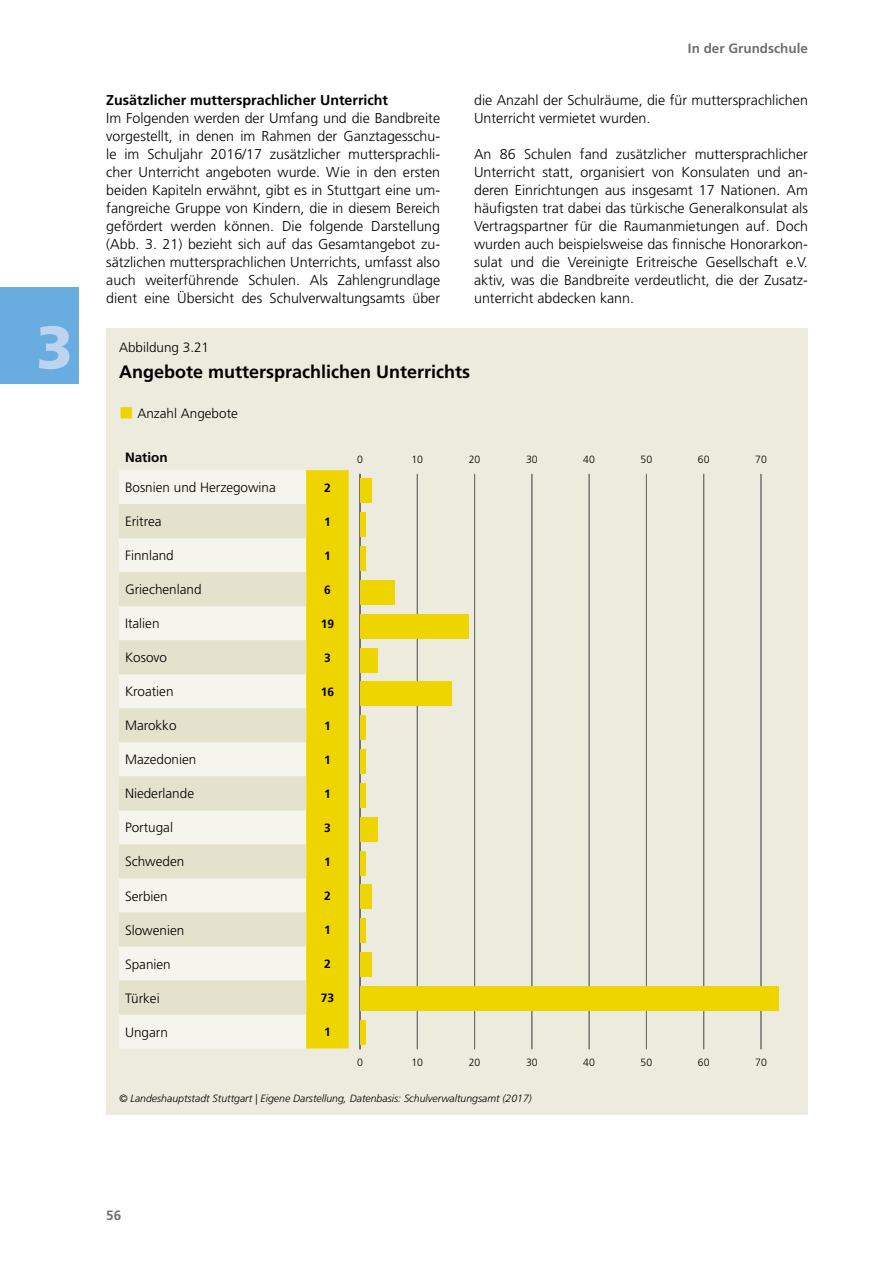
<style>
.page{position:relative;width:893px;height:1263px;background:#fff}
.page>*{position:absolute;margin:0;border:0;box-sizing:border-box;transform-origin:0 0}
.t1{font:900 60px "Frutiger LT Std";color:#bcd4f0}
.t2{font:700 18px "Frutiger LT Std";color:#000}
.t3{font:300 14.25px/18px "Frutiger LT Std";color:#000}
.t4{font:700 14.25px "Frutiger LT Std";color:#000}
.t5{font:300 13.5px "Frutiger LT Std";color:#000}
.t6{font:700 13.5px "Frutiger LT Std";color:#6f6f6e}
.t7{font:700 13.5px "Frutiger LT Std";color:#000}
.t8{font:700 12px "Frutiger LT Std";color:#000}
.t9{font:italic 300 10.5px "Frutiger LT Std";color:#000}
.t10{font:300 10.5px "Frutiger";color:#000}
.s1{color:#efd500}
</style>
<div class="page">
<div style="left:106px;top:328px;width:702px;height:786px;background:#edebdd"></div>
<svg style="left:119px;top:470px;width:230px;height:578px"></svg>
<svg style="left:119px;top:504px;width:187px;height:510px;fill:#e4e1cc"></svg>
<hr style="left:417px;top:474px;width:1px;height:575px;background:#6f6f6e">
<hr style="left:474px;top:474px;width:1px;height:575px;background:#6f6f6e">
<hr style="left:531px;top:474px;width:1px;height:575px;background:#6f6f6e">
<hr style="left:589px;top:474px;width:1px;height:575px;background:#6f6f6e">
<hr style="left:646px;top:474px;width:1px;height:575px;background:#6f6f6e">
<hr style="left:703px;top:474px;width:1px;height:575px;background:#6f6f6e">
<hr style="left:761px;top:474px;width:1px;height:575px;background:#6f6f6e">
<hr style="left:359px;top:474px;width:2px;height:575px;background:#6f6f6e">
<div style="left:360px;top:479px;width:11px;height:24px;background:#efd500"></div>
<div style="left:360px;top:512px;width:6px;height:25px;background:#efd500"></div>
<div style="left:360px;top:546px;width:6px;height:25px;background:#efd500"></div>
<div style="left:360px;top:580px;width:34px;height:24px;background:#efd500"></div>
<div style="left:360px;top:614px;width:109px;height:24px;background:#efd500"></div>
<div style="left:360px;top:648px;width:17px;height:24px;background:#efd500"></div>
<div style="left:360px;top:682px;width:92px;height:24px;background:#efd500"></div>
<div style="left:360px;top:715px;width:6px;height:25px;background:#efd500"></div>
<div style="left:360px;top:749px;width:6px;height:25px;background:#efd500"></div>
<div style="left:360px;top:783px;width:6px;height:24px;background:#efd500"></div>
<div style="left:360px;top:817px;width:17px;height:24px;background:#efd500"></div>
<div style="left:360px;top:851px;width:6px;height:24px;background:#efd500"></div>
<div style="left:360px;top:885px;width:11px;height:24px;background:#efd500"></div>
<div style="left:360px;top:918px;width:6px;height:25px;background:#efd500"></div>
<div style="left:360px;top:952px;width:11px;height:25px;background:#efd500"></div>
<div style="left:360px;top:986px;width:418px;height:25px;background:#efd500"></div>
<div style="left:360px;top:1020px;width:6px;height:24px;background:#efd500"></div>
<div style="left:0;top:288px;width:78px;height:96px;background:#69acdf"></div>
<h1 class="t1" style="left:36px;top:311px;width:38px">3</h1>
<p class="t4" style="left:106px;top:92px;width:283px">Zusätzlicher muttersprachlicher Unterricht</p>
<p class="t3" style="left:106px;top:109px;width:335px;text-align:justify">Im Folgenden werden der Umfang und die Bandbreite vorgestellt, in denen im Rahmen der Ganztagesschu&shy;le im Schuljahr 2016/17 zusätzlicher muttersprachli&shy;cher Unterricht angeboten wurde. Wie in den ersten beiden Kapiteln erwähnt, gibt es in Stuttgart eine um&shy;fangreiche Gruppe von Kindern, die in diesem Bereich gefördert werden können. Die folgende Darstellung (Abb. 3. 21) bezieht sich auf das Gesamtangebot zu&shy;sätzlichen muttersprachlichen Unterrichts, umfasst also auch weiterführende Schulen. Als Zahlengrundlage dient eine Übersicht des Schulverwaltungsamts über</p>
<p class="t6" style="left:688px;top:41px;width:122px">In der Grundschule</p>
<p class="t3" style="left:474px;top:91px;width:335px">die Anzahl der Schulräume, die für muttersprachlichen<br>Unterricht vermietet wurden.</p>
<p class="t3" style="left:474px;top:145px;width:335px">An 86 Schulen fand zusätzlicher muttersprachlicher Unterricht statt, organisiert von Konsulaten und an&shy;deren Einrichtungen aus insgesamt 17 Nationen. Am häufigsten trat dabei das türkische Generalkonsulat als Vertragspartner für die Raumanmietungen auf. Doch wurden auch beispielsweise das finnische Honorarkon&shy;sulat und die Vereinigte Eritreische Gesellschaft e.V. aktiv, was die Bandbreite verdeutlicht, die der Zusatz&shy;unterricht abdecken kann.</p>
<p class="t5" style="left:119px;top:340px;width:92px">Abbildung 3 .21</p>
<p class="t2" style="left:119px;top:361px;width:353px">Angebote muttersprachlichen Unterrichts</p>
<p class="t5" style="left:119px;top:406px;width:120px"><span class="s1">■</span> Anzahl Angebote</p>
<p class="t7" style="left:125px;top:449px;width:44px">Nation</p>
<p class="t5" style="left:125px;top:480px;width:152px">Bosnien und Herzegowina</p>
<p class="t8" style="left:324px;top:480px;width:8px">2</p>
<p class="t5" style="left:125px;top:514px;width:38px">Eritrea</p>
<p class="t8" style="left:324px;top:514px;width:8px">1</p>
<p class="t5" style="left:125px;top:548px;width:50px">Finnland</p>
<p class="t8" style="left:324px;top:548px;width:8px">1</p>
<p class="t5" style="left:125px;top:582px;width:78px">Griechenland</p>
<p class="t8" style="left:324px;top:582px;width:8px">6</p>
<p class="t5" style="left:125px;top:616px;width:36px">Italien</p>
<p class="t8" style="left:321px;top:616px;width:15px">19</p>
<p class="t5" style="left:125px;top:650px;width:44px">Kosovo</p>
<p class="t8" style="left:324px;top:650px;width:8px">3</p>
<p class="t5" style="left:125px;top:684px;width:50px">Kroatien</p>
<p class="t8" style="left:321px;top:685px;width:15px">16</p>
<p class="t5" style="left:125px;top:718px;width:53px">Marokko</p>
<p class="t8" style="left:324px;top:719px;width:8px">1</p>
<p class="t5" style="left:125px;top:752px;width:73px">Mazedonien</p>
<p class="t8" style="left:324px;top:753px;width:8px">1</p>
<p class="t5" style="left:125px;top:786px;width:71px">Niederlande</p>
<p class="t8" style="left:324px;top:787px;width:8px">1</p>
<p class="t5" style="left:125px;top:820px;width:50px">Portugal</p>
<p class="t8" style="left:324px;top:821px;width:8px">3</p>
<p class="t5" style="left:125px;top:854px;width:61px">Schweden</p>
<p class="t8" style="left:324px;top:855px;width:8px">1</p>
<p class="t5" style="left:125px;top:888px;width:44px">Serbien</p>
<p class="t8" style="left:324px;top:889px;width:8px">2</p>
<p class="t5" style="left:125px;top:922px;width:61px">Slowenien</p>
<p class="t8" style="left:324px;top:923px;width:8px">1</p>
<p class="t5" style="left:125px;top:956px;width:47px">Spanien</p>
<p class="t8" style="left:324px;top:957px;width:8px">2</p>
<p class="t5" style="left:125px;top:990px;width:36px">Türkei</p>
<p class="t8" style="left:321px;top:991px;width:15px">73</p>
<p class="t5" style="left:125px;top:1024px;width:45px">Ungarn</p>
<p class="t8" style="left:324px;top:1025px;width:8px">1</p>
<p class="t10" style="left:357px;top:454px;width:7px">0</p>
<p class="t10" style="left:411px;top:454px;width:13px">10</p>
<p class="t10" style="left:469px;top:454px;width:13px">20</p>
<p class="t10" style="left:526px;top:454px;width:13px">30</p>
<p class="t10" style="left:583px;top:454px;width:13px">40</p>
<p class="t10" style="left:641px;top:454px;width:13px">50</p>
<p class="t10" style="left:698px;top:454px;width:13px">60</p>
<p class="t10" style="left:755px;top:454px;width:13px">70</p>
<p class="t10" style="left:357px;top:1057px;width:7px">0</p>
<p class="t10" style="left:411px;top:1057px;width:13px">10</p>
<p class="t10" style="left:469px;top:1057px;width:13px">20</p>
<p class="t10" style="left:526px;top:1057px;width:13px">30</p>
<p class="t10" style="left:583px;top:1057px;width:13px">40</p>
<p class="t10" style="left:641px;top:1057px;width:13px">50</p>
<p class="t10" style="left:698px;top:1057px;width:13px">60</p>
<p class="t10" style="left:755px;top:1057px;width:13px">70</p>
<p class="t9" style="left:119px;top:1092px;width:414px">© Landeshauptstadt Stuttgart | Eigene Darstellung, Datenbasis: Schulverwaltungsamt (2017)</p>
<p class="t6" style="left:106px;top:1208px;width:17px">56</p>
</div>
